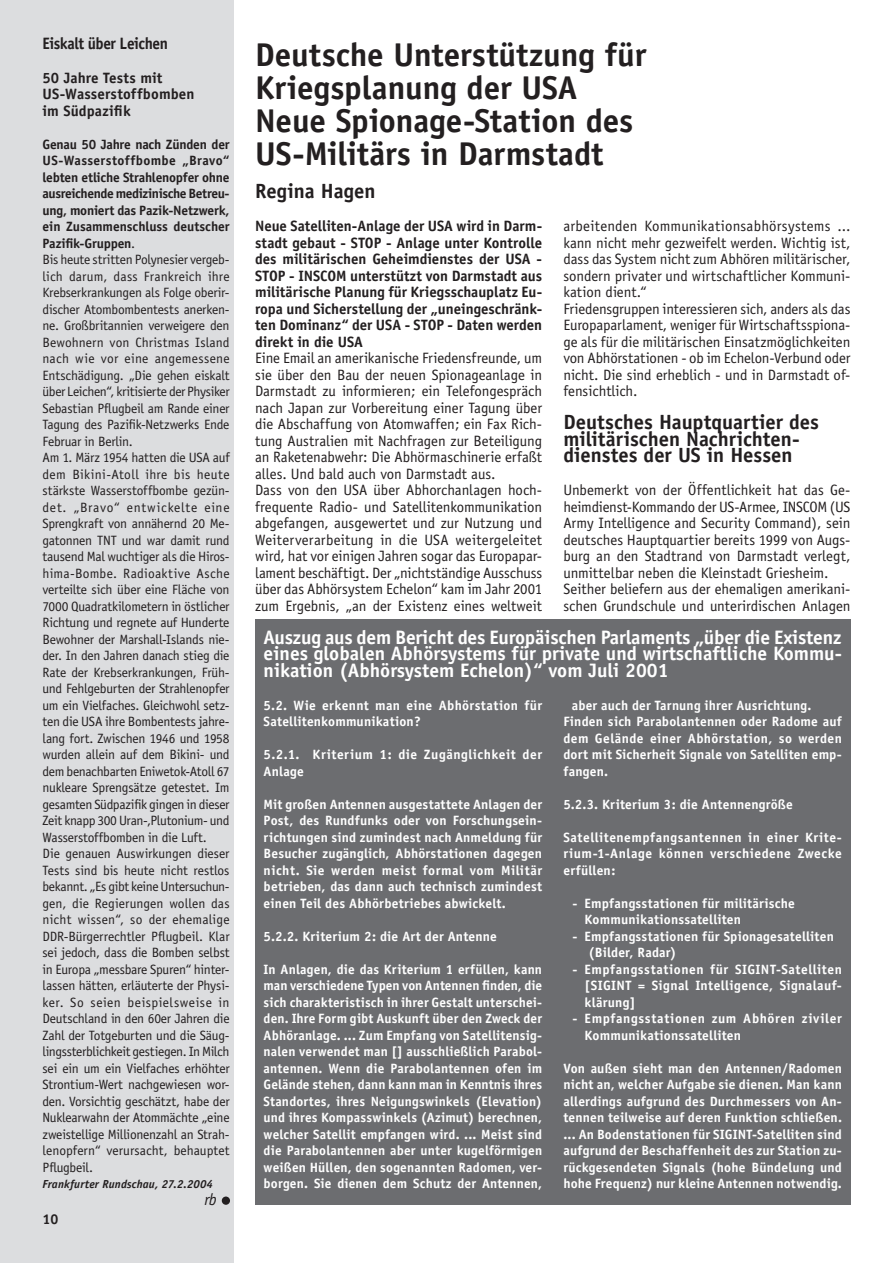
<style>
.page{position:relative;width:893px;height:1263px;background:#fff}
.page>*{position:absolute;margin:0;border:0;box-sizing:border-box;transform-origin:0 0}
.t1{font:700 33px/33px "Officina Sans";letter-spacing:-.005em;color:#231f20}
.t2{font:700 20.7px/16.5px "Officina Sans";color:#231f20}
.t3{font:700 19.5px/16.5px "Officina Sans";color:#fff;text-align:justify}
.t4{font:700 16.5px "Officina Sans";letter-spacing:-.03em;color:#231f20;scale:.93 1}
.t5{font:italic 16.5px "Officina Sans";color:#231f20}
.t6{font:15px/16.5px "Officina Sans";letter-spacing:-.005em;color:#231f20}
.t7{font:700 15px/16.5px "Officina Sans";color:#231f20}
.t8{font:700 14.25px "Officina Sans";color:#231f20}
.t9{font:13.5px/16.5px "Officina Sans";letter-spacing:-.015em;color:#231f20}
.t10{font:700 13.5px/16.5px "Officina Sans";letter-spacing:.015em;color:#fff;text-align:justify}
.t11{font:700 13.5px/16.5px "Officina Sans";letter-spacing:.04em;color:#fff}
.t12{font:700 13.5px/16.5px "Officina Sans";letter-spacing:.035em;color:#fff}
.t13{font:italic 700 11.7px "Officina Sans";letter-spacing:.005em;color:#231f20}
.s1{font-weight:700}
</style>
<div class="page">
<div style="left:0;top:0;width:234px;height:1263px;background:#dcdddf"></div>
<div style="left:222px;top:1196px;width:8px;height:9px;background:#231f20;border-radius:50%"></div>
<div style="left:255px;top:619px;width:595px;height:585px;background:#6c6d70"></div>
<p class="t4" style="left:43px;top:34px;width:137px">Eiskalt über Leichen</p>
<p class="t7" style="left:43px;top:69px;width:154px">50 Jahre Tests mit<br>US-Wasserstoffbomben im Südpazifik</p>
<p class="t9" style="left:43px;top:136px;width:189px"><span class="s1">Genau 50 Jahre nach Zünden der US-Wasserstoffbombe „Bravo“ lebten etliche Strahlenopfer ohne ausreichende medizinische Betreu&shy;ung, moniert das Pazik-Netzwerk, ein Zusammenschluss deutscher Pazifik-Gruppen</span>.<br>Bis heute stritten Polynesier vergeb&shy;lich darum, dass Frankreich ihre Krebserkrankungen als Folge oberir&shy;discher Atombombentests anerken&shy;ne. Großbritannien verweigere den Bewohnern von Christmas Island nach wie vor eine angemessene Entschädigung. „Die gehen eiskalt über Leichen“, kritisierte der Physiker Sebastian Pflugbeil am Rande einer Tagung des Pazifik-Netzwerks Ende Februar in Berlin.<br>Am 1. März 1954 hatten die USA auf dem Bikini-Atoll ihre bis heute stärkste Wasserstoffbombe gezün&shy;det. „Bravo“ entwickelte eine Sprengkraft von annähernd 20 Me&shy;gatonnen TNT und war damit rund tausend Mal wuchtiger als die Hiros&shy;hima-Bombe. Radioaktive Asche verteilte sich über eine Fläche von 7000 Quadratkilometern in östlicher Richtung und regnete auf Hunderte Bewohner der Marshall-Islands nie&shy;der. In den Jahren danach stieg die Rate der Krebserkrankungen, Früh&shy;und Fehlgeburten der Strahlenopfer um ein Vielfaches. Gleichwohl setz&shy;ten die USA ihre Bombentests jahre&shy;lang fort. Zwischen 1946 und 1958 wurden allein auf dem Bikini- und dem benachbarten Eniwetok-Atoll 67 nukleare Sprengsätze getestet. Im gesamten Südpazifik gingen in dieser Zeit knapp 300 Uran-,Plutonium- und Wasserstoffbomben in die Luft.<br>Die genauen Auswirkungen dieser Tests sind bis heute nicht restlos bekannt. „Es gibt keine Untersuchun&shy;gen, die Regierungen wollen das nicht wissen“, so der ehemalige DDR-Bürgerrechtler Pflugbeil. Klar sei jedoch, dass die Bomben selbst in Europa „messbare Spuren“ hinter&shy;lassen hätten, erläuterte der Physi&shy;ker. So seien beispielsweise in Deutschland in den 60er Jahren die Zahl der Totgeburten und die Säug&shy;lingssterblichkeit gestiegen. In Milch sei ein um ein Vielfaches erhöhter Strontium-Wert nachgewiesen wor&shy;den. Vorsichtig geschätzt, habe der Nuklearwahn der Atommächte „eine zweistellige Millionenzahl an Strah&shy;lenopfern“ verursacht, behauptet Pflugbeil.</p>
<p class="t13" style="left:43px;top:1177px;width:172px">Frankfurter Rundschau, 27.2.2004</p>
<p class="t5" style="left:204px;top:1189px;width:14px">rb</p>
<p class="t8" style="left:43px;top:1210px;width:17px">10</p>
<h1 class="t1" style="left:255px;top:38px;width:393px">Deutsche Unterstützung für<br>Kriegsplanung der USA<br>Neue Spionage-Station des<br>US-Militärs in Darmstadt</h1>
<h2 class="t2" style="left:255px;top:182px;width:122px">Regina Hagen</h2>
<p class="t7" style="left:255px;top:218px;width:289px;text-align:justify">Neue Satelliten-Anlage der USA wird in Darm&shy;stadt gebaut - STOP - Anlage unter Kontrolle des militärischen Geheimdienstes der USA - STOP - INSCOM unterstützt von Darmstadt aus militärische Planung für Kriegsschauplatz Eu&shy;ropa und Sicherstellung der „uneingeschränk&shy;ten Dominanz“ der USA - STOP - Daten werden direkt in die USA</p>
<p class="t6" style="left:255px;top:350px;width:289px">Eine Email an amerikanische Friedensfreunde, um sie über den Bau der neuen Spionageanlage in Darmstadt zu informieren; ein Telefongespräch nach Japan zur Vorbereitung einer Tagung über die Abschaffung von Atomwaffen; ein Fax Rich&shy;tung Australien mit Nachfragen zur Beteiligung an Raketenabwehr: Die Abhörmaschinerie erfaßt alles. Und bald auch von Darmstadt aus.<br>Dass von den USA über Abhorchanlagen hoch&shy;frequente Radio- und Satellitenkommunikation abgefangen, ausgewertet und zur Nutzung und Weiterverarbeitung in die USA weitergeleitet wird, hat vor einigen Jahren sogar das Europapar&shy;lament beschäftigt. Der „nichtständige Ausschuss über das Abhörsystem Echelon“ kam im Jahr 2001 zum Ergebnis, „an der Existenz eines weltweit</p>
<p class="t6" style="left:563px;top:218px;width:289px">arbeitenden Kommunikationsabhörsystems ... kann nicht mehr gezweifelt werden. Wichtig ist, dass das System nicht zum Abhören militärischer, sondern privater und wirtschaftlicher Kommuni&shy;kation dient.“<br>Friedensgruppen interessieren sich, anders als das Europaparlament, weniger für Wirtschaftsspiona&shy;ge als für die militärischen Einsatzmöglichkeiten von Abhörstationen - ob im Echelon-Verbund oder nicht. Die sind erheblich - und in Darmstadt of&shy;fensichtlich.</p>
<h2 class="t2" style="left:563px;top:414px;width:257px">Deutsches Hauptquartier des militärischen Nachrichten&shy;dienstes der US in Hessen</h2>
<p class="t6" style="left:563px;top:482px;width:289px">Unbemerkt von der Öffentlichkeit hat das Ge&shy;heimdienst-Kommando der US-Armee, INSCOM (US Army Intelligence and Security Command), sein deutsches Hauptquartier bereits 1999 von Augs&shy;burg an den Stadtrand von Darmstadt verlegt, unmittelbar neben die Kleinstadt Griesheim.<br>Seither beliefern aus der ehemaligen amerikani&shy;schen Grundschule und unterirdischen Anlagen</p>
<h3 class="t3" style="left:264px;top:628px;width:580px">Auszug aus dem Bericht des Europäischen Parlaments „über die Existenz eines globalen Abhörsystems für private und wirtschaftliche Kommu&shy;nikation (Abhörsystem Echelon)“ vom Juli 2001</h3>
<p class="t10" style="left:264px;top:697px;width:280px">5.2. Wie erkennt man eine Abhörstation für<br>Satellitenkommunikation?</p>
<p class="t12" style="left:264px;top:746px;width:280px">5.2.1. Kriterium 1: die Zugänglichkeit der<br>Anlage</p>
<p class="t10" style="left:264px;top:796px;width:280px">Mit großen Antennen ausgestattete Anlagen der Post, des Rundfunks oder von Forschungsein&shy;richtungen sind zumindest nach Anmeldung für Besucher zugänglich, Abhörstationen dagegen nicht. Sie werden meist formal vom Militär betrieben, das dann auch technisch zumindest einen Teil des Abhörbetriebes abwickelt.</p>
<p class="t10" style="left:264px;top:928px;width:235px">5.2.2. Kriterium 2: die Art der Antenne</p>
<p class="t10" style="left:264px;top:961px;width:280px">In Anlagen, die das Kriterium 1 erfüllen, kann man verschiedene Typen von Antennen finden, die sich charakteristisch in ihrer Gestalt unterschei&shy;den. Ihre Form gibt Auskunft über den Zweck der Abhöranlage. ... Zum Empfang von Satellitensig&shy;nalen verwendet man [] ausschließlich Parabol&shy;antennen. Wenn die Parabolantennen ofen im Gelände stehen, dann kann man in Kenntnis ihres Standortes, ihres Neigungswinkels (Elevation) und ihres Kompasswinkels (Azimut) berechnen, welcher Satellit empfangen wird. ... Meist sind die Parabolantennen aber unter kugelförmigen weißen Hüllen, den sogenannten Radomen, ver&shy;borgen. Sie dienen dem Schutz der Antennen,</p>
<p class="t10" style="left:563px;top:697px;width:280px;text-align:left;text-indent:9px">aber auch der Tarnung ihrer Ausrichtung.<br>Finden sich Parabolantennen oder Radome auf dem Gelände einer Abhörstation, so werden dort mit Sicherheit Signale von Satelliten emp&shy;fangen.</p>
<p class="t10" style="left:563px;top:796px;width:231px">5.2.3. Kriterium 3: die Antennengröße</p>
<p class="t10" style="left:563px;top:829px;width:280px">Satellitenempfangsantennen in einer Krite&shy;rium-1-Anlage können verschiedene Zwecke erfüllen:</p>
<p class="t10" style="left:585px;top:895px;width:212px;text-indent:-12px">- Empfangsstationen für militärische<br>Kommunikationssatelliten</p>
<p class="t10" style="left:589px;top:928px;width:247px;text-indent:-16px">- Empfangsstationen für Spionagesatelliten (Bilder, Radar)</p>
<p class="t10" style="left:585px;top:961px;width:259px;text-indent:-12px">- Empfangsstationen für SIGINT-Satelliten [SIGINT = Signal Intelligence, Signalauf&shy;klärung]</p>
<p class="t11" style="left:585px;top:1010px;width:259px;text-indent:-12px">- Empfangsstationen zum Abhören ziviler<br>Kommunikationssatelliten</p>
<p class="t10" style="left:563px;top:1060px;width:280px">Von außen sieht man den Antennen/Radomen nicht an, welcher Aufgabe sie dienen. Man kann allerdings aufgrund des Durchmessers von An&shy;tennen teilweise auf deren Funktion schließen. ... An Bodenstationen für SIGINT-Satelliten sind aufgrund der Beschaffenheit des zur Station zu&shy;rückgesendeten Signals (hohe Bündelung und hohe Frequenz) nur kleine Antennen notwendig.</p>
</div>
